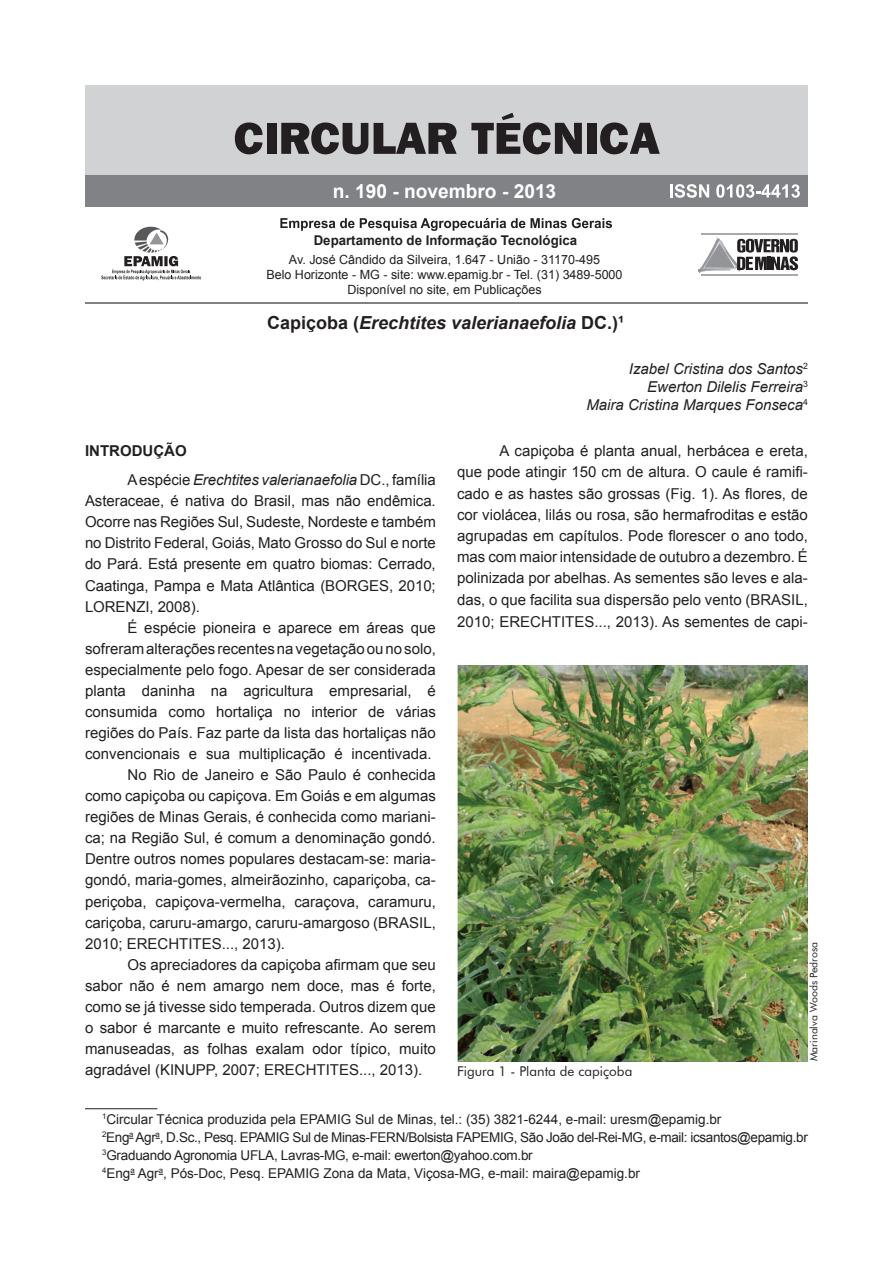
<style>
.page{position:relative;width:893px;height:1263px;background:#fff}
.page>*{position:absolute;margin:0;border:0;box-sizing:border-box;transform-origin:0 0}
.t1{font:700 19.35px "Arial";color:#fff}
.CT_-_Titulo_principa{font:italic 700 18px "Arial";color:#231f20}
.CT_-_texto{font:15px/21px "Arial";color:#231f20;text-align:justify}
.CT_-_autores{font:italic 15px "Arial";color:#231f20}
.CT_-_1_titulos{font:700 15px "Arial";color:#231f20}
.CT_-_nota_rodapé{font:13.5px "Arial";letter-spacing:-.02em;color:#231f20}
.CT_-_nota_rodapé-2{font:13.5px "Arial";color:#231f20}
.t2{font:700 13.5px "Arial";color:#231f20}
.CT_-_tx_figura{font:13.5px "Futura BT";color:#231f20}
.t3{font:12.75px/15.1px "Arial";color:#231f20;text-align:center}
.CT_-_autor_fotos{font:10.5px "Futura BT";color:#231f20}
.s1{font-style:normal}
.s2{font-style:italic}
</style>
<div class="page">
<hr style="left:85px;top:1108px;width:72px;height:1px;background:#231f20">
<hr style="left:86px;top:302px;width:722px;height:1px;background:#808285">
<div style="left:86px;top:85px;width:722px;height:90px;background:#d1d2d4"></div>
<div style="left:86px;top:175px;width:722px;height:31px;background:#808285"></div>
<svg style="left:670px;top:184px;width:39px;height:14px"></svg>
<svg style="left:716px;top:184px;width:84px;height:14px"></svg>
<svg style="left:280px;top:218px;width:245px;height:13px"></svg>
<svg style="left:531px;top:218px;width:81px;height:10px"></svg>
<hr style="left:701px;top:233px;width:97px;height:2px;background:#a8a9ad">
<hr style="left:701px;top:274px;width:97px;height:2px;background:#a8a9ad">
<svg style="left:698px;top:236px;width:100px;height:37px"></svg>
<svg style="left:235px;top:122px;width:28px;height:32px"></svg>
<div style="left:267px;top:123px;width:9px;height:31px;background:#231f20"></div>
<svg style="left:281px;top:122px;width:87px;height:32px"></svg>
<svg style="left:374px;top:123px;width:83px;height:31px"></svg>
<svg style="left:471px;top:113px;width:111px;height:41px"></svg>
<div style="left:587px;top:123px;width:10px;height:31px;background:#231f20"></div>
<svg style="left:600px;top:122px;width:60px;height:32px"></svg>
<svg style="left:101px;top:227px;width:100px;height:53px"></svg>
<img style="left:457px;top:665px;width:351px;height:396px">
<p class="t1" style="left:333px;top:178px;width:225px">n. 190 - novembro - 2013</p>
<p class="t2" style="left:314px;top:231px;width:265px">Departamento de Informação Tecnológica</p>
<p class="t3" style="left:266px;top:252px;width:358px">Av. José Cândido da Silveira, 1.647 - União - 31170-495<br>Belo Horizonte - MG - site: www.epamig.br - Tel. (31) 3489-5000<br>Disponível no site, em Publicações</p>
<p class="CT_-_Titulo_principa" style="left:267px;top:311px;width:359px"><span class="s1">Capiçoba (</span>Erechtites valerianaefolia <span class="s1">DC.)¹</span></p>
<p class="CT_-_1_titulos" style="left:85px;top:440px;width:103px">INTRODUÇÃO</p>
<p class="CT_-_texto" style="left:85px;top:470px;width:352px;text-indent:43px">A espécie <span class="s2">Erechtites valerianaefolia</span> DC., família Asteraceae, é nativa do Brasil, mas não endêmica.<br>Ocorre nas Regiões Sul, Sudeste, Nordeste e também no Distrito Federal, Goiás, Mato Grosso do Sul e norte do Pará. Está presente em quatro biomas: Cerrado, Caatinga, Pampa e Mata Atlântica (BORGES, 2010; LORENZI, 2008).</p>
<p class="CT_-_texto" style="left:85px;top:617px;width:352px;text-indent:43px">É espécie pioneira e aparece em áreas que sofreram alterações recentes na vegetação ou no solo, especialmente pelo fogo. Apesar de ser considerada planta daninha na agricultura empresarial, é consumida como hortaliça no interior de várias regiões do País. Faz parte da lista das hortaliças não convencionais e sua multiplicação é incentivada.</p>
<p class="CT_-_texto" style="left:85px;top:764px;width:352px;text-indent:43px">No Rio de Janeiro e São Paulo é conhecida como capiçoba ou capiçova. Em Goiás e em algumas regiões de Minas Gerais, é conhecida como mariani&shy;ca; na Região Sul, é comum a denominação gondó.<br>Dentre outros nomes populares destacam-se: maria-</p>
<p class="CT_-_texto" style="left:85px;top:870px;width:352px">gondó, maria-gomes, almeirãozinho, capariçoba, ca&shy;periçoba, capiçova-vermelha, caraçova, caramuru, cariçoba, caruru-amargo, caruru-amargoso (BRASIL, 2010; ERECHTITES..., 2013).</p>
<p class="CT_-_texto" style="left:85px;top:954px;width:352px;text-indent:43px">Os apreciadores da capiçoba afirmam que seu sabor não é nem amargo nem doce, mas é forte, como se já tivesse sido temperada. Outros dizem que o sabor é marcante e muito refrescante. Ao serem manuseadas, as folhas exalam odor típico, muito agradável (KINUPP, 2007; ERECHTITES..., 2013).</p>
<p class="CT_-_autores" style="left:629px;top:359px;width:181px">Izabel Cristina dos Santos<sup>2</sup></p>
<p class="CT_-_autores" style="left:647px;top:377px;width:162px">Ewerton Dilelis Ferreira<sup>3</sup></p>
<p class="CT_-_autores" style="left:586px;top:395px;width:223px">Maira Cristina Marques Fonseca<sup>4</sup></p>
<p class="CT_-_texto" style="left:457px;top:440px;width:352px;text-indent:43px">A capiçoba é planta anual, herbácea e ereta, que pode atingir 150 cm de altura. O caule é ramifi&shy;cado e as hastes são grossas (Fig. 1). As flores, de cor violácea, lilás ou rosa, são hermafroditas e estão agrupadas em capítulos. Pode florescer o ano todo, mas com maior intensidade de outubro a dezembro. É polinizada por abelhas. As sementes são leves e ala&shy;das, o que facilita sua dispersão pelo vento (BRASIL,</p>
<p class="CT_-_texto" style="left:457px;top:611px;width:352px">2010; ERECHTITES..., 2013). As sementes de capi-</p>
<p class="CT_-_tx_figura" style="left:457px;top:1063px;width:177px">Figura 1 - Planta de capiçoba</p>
<p class="CT_-_autor_fotos" style="left:807px;top:1061px;width:121px;rotate:-90deg">Marinalva Woods Pedrosa</p>
<p class="CT_-_nota_rodapé-2" style="left:102px;top:1110px;width:621px"><sup>1</sup>Circular Técnica produzida pela EPAMIG Sul de Minas, tel.: (35) 3821-6244, e-mail: uresm@epamig.br</p>
<p class="CT_-_nota_rodapé" style="left:102px;top:1128px;width:707px"><sup>2</sup>Eng<sup>a</sup> Agr<sup>a</sup>, D.Sc., Pesq. EPAMIG Sul de Minas-FERN/Bolsista FAPEMIG, São João del-Rei-MG, e-mail: icsantos@epamig.br</p>
<p class="CT_-_nota_rodapé" style="left:102px;top:1146px;width:432px"><sup>3</sup>Graduando Agronomia UFLA, Lavras-MG, e-mail: ewerton@yahoo.com.br</p>
<p class="CT_-_nota_rodapé-2" style="left:102px;top:1164px;width:539px"><sup>4</sup>Eng<sup>a</sup> Agr<sup>a</sup>, Pós-Doc, Pesq. EPAMIG Zona da Mata, Viçosa-MG, e-mail: maira@epamig.br</p>
</div>
